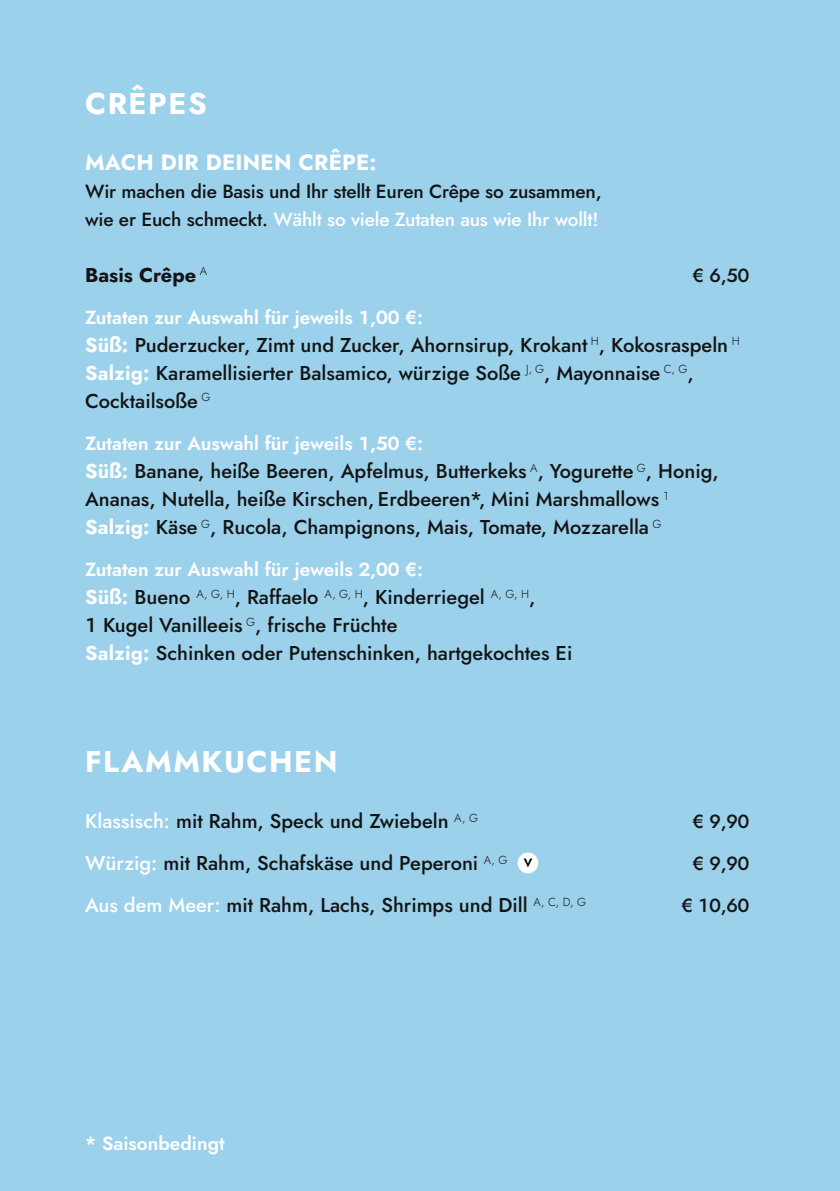
<style>
.page{position:relative;width:840px;height:1191px;background:#fff}
.page>*{position:absolute;margin:0;border:0;box-sizing:border-box;transform-origin:0 0}
.t1{font:700 30px "Jost";letter-spacing:.05em;color:#fff}
.t2{font:700 22px "Jost";letter-spacing:.01em;color:#fff}
.t3{font:500 20px/28px "Jost";color:#131413}
.t4{font:700 20px "Jost";color:#131413}
.t5{font:500 19px/28px "Jost";letter-spacing:-.01em;color:#131413}
.t6{font:600 19px "Jost";color:#fff}
.s1{color:#fff}
.s2{font-weight:700;color:#fff}
</style>
<div class="page">
<div style="left:0;top:0;width:839px;height:1191px;background:#9cd1ec"></div>
<div style="left:517px;top:852px;width:21px;height:21px;background:#fff;border-radius:50%"></div>
<svg style="left:523px;top:858px;width:9px;height:9px"></svg>
<h1 class="t1" style="left:85px;top:83px;width:123px">CRÊPES</h1>
<p class="t2" style="left:85px;top:147px;width:293px">MACH DIR DEINEN CRÊPE:</p>
<p class="t5" style="left:85px;top:178px;width:517px">Wir machen die Basis und Ihr stellt Euren Crêpe so zusammen, wie er Euch schmeckt. <span class="s1">Wählt so viele Zutaten aus wie Ihr wollt!</span></p>
<p class="t4" style="left:85px;top:261px;width:123px">Basis Crêpe <sup>A</sup></p>
<p class="t5" style="left:692px;top:262px;width:58px">€ 6,50</p>
<p class="t6" style="left:85px;top:304px;width:339px">Zutaten zur Auswahl für jeweils 1,00 €:</p>
<p class="t3" style="left:85px;top:331px;width:655px"><span class="s2">Süß:</span> Puderzucker, Zimt und Zucker, Ahornsirup, Krokant <sup>H</sup>, Kokosraspeln <sup>H<br></sup><span class="s2">Salzig:</span> Karamellisierter Balsamico, würzige Soße <sup>J,</sup> <sup>G</sup>, Mayonnaise <sup>C,</sup> <sup>G</sup>,<br>Cocktailsoße <sup>G</sup></p>
<p class="t6" style="left:85px;top:430px;width:339px">Zutaten zur Auswahl für jeweils 1,50 €:</p>
<p class="t3" style="left:85px;top:457px;width:634px"><span class="s2">Süß:</span> Banane, heiße Beeren, Apfelmus, Butterkeks <sup>A</sup>, Yogurette <sup>G</sup>, Honig,<br>Ananas, Nutella, heiße Kirschen, Erdbeeren*, Mini Marshmallows <sup>1<br></sup><span class="s2">Salzig:</span> Käse <sup>G</sup>, Rucola, Champignons, Mais, Tomate, Mozzarella <sup>G</sup></p>
<p class="t6" style="left:85px;top:556px;width:339px">Zutaten zur Auswahl für jeweils 2,00 €:</p>
<p class="t3" style="left:85px;top:583px;width:488px"><span class="s2">Süß:</span> Bueno <sup>A,</sup> <sup>G,</sup> <sup>H</sup>, Raffaelo <sup>A,</sup> <sup>G,</sup> <sup>H</sup>, Kinderriegel <sup>A,</sup> <sup>G,</sup> <sup>H</sup>,<br>1 Kugel Vanilleeis <sup>G</sup>, frische Früchte<br><span class="s2">Salzig:</span> Schinken oder Putenschinken, hartgekochtes Ei</p>
<h1 class="t1" style="left:85px;top:741px;width:254px">FLAMMKUCHEN</h1>
<p class="t3" style="left:85px;top:807px;width:394px"><span class="s1">Klassisch:</span> mit Rahm, Speck und Zwiebeln <sup>A,</sup> <sup>G</sup></p>
<p class="t5" style="left:692px;top:808px;width:58px">€ 9,90</p>
<p class="t3" style="left:85px;top:849px;width:423px"><span class="s1">Würzig:</span> mit Rahm, Schafskäse und Peperoni <sup>A,</sup> <sup>G</sup></p>
<p class="t5" style="left:692px;top:850px;width:58px">€ 9,90</p>
<p class="t3" style="left:85px;top:891px;width:502px"><span class="s1">Aus dem Meer:</span> mit Rahm, Lachs, Shrimps und Dill <sup>A,</sup> <sup>C,</sup> <sup>D,</sup> <sup>G</sup></p>
<p class="t5" style="left:681px;top:892px;width:69px">€ 10,60</p>
<p class="t6" style="left:85px;top:1130px;width:141px">* Saisonbedingt</p>
</div>
